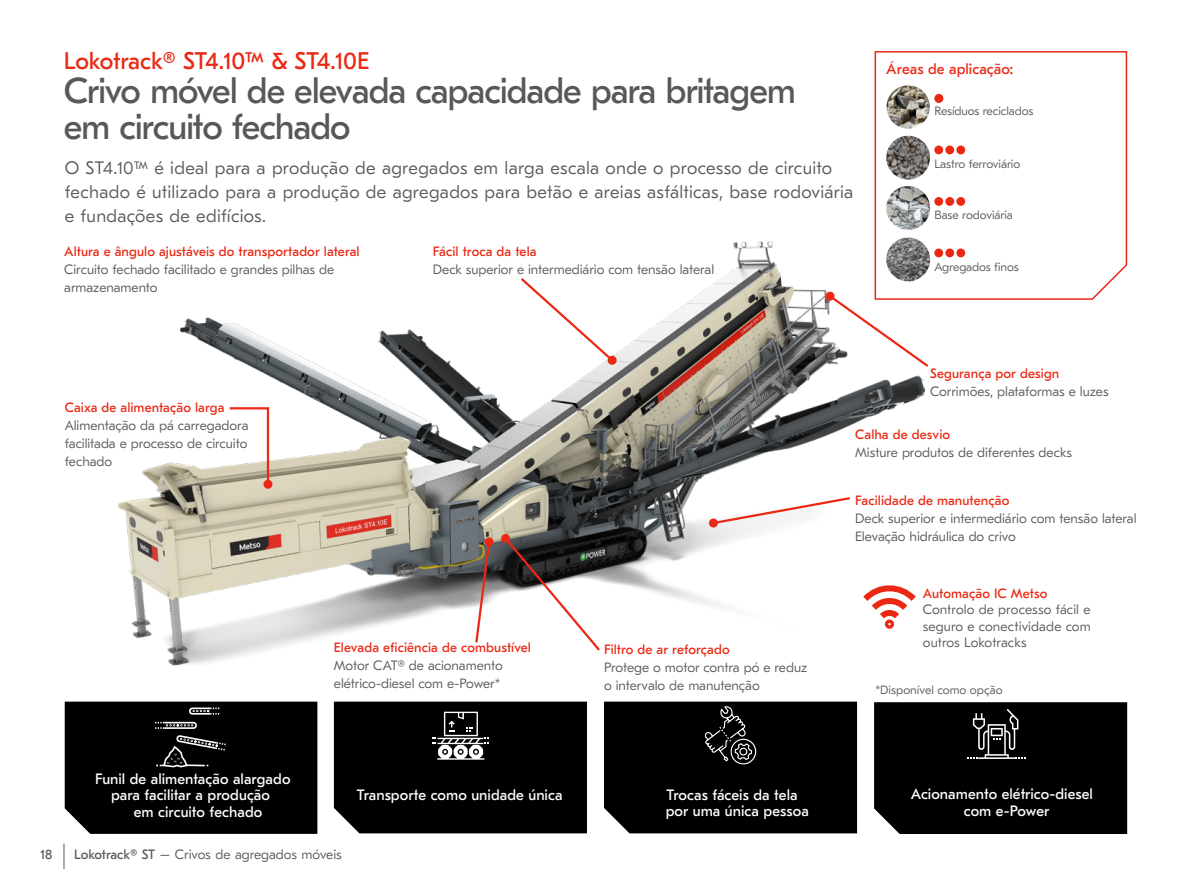
<style>
.page{position:relative;width:1191px;height:893px;background:#fff}
.page>*{position:absolute;margin:0;border:0;box-sizing:border-box;transform-origin:0 0}
.t1{font:36px/36px "GT Eesti Pro Text";letter-spacing:-.035em;color:#585857}
.t2{font:24px "GT Eesti Pro Text";letter-spacing:-.01em;color:#eb2814}
.t3{font:300 18px/24px "GT Eesti Pro Text";letter-spacing:.015em;color:#585857}
.t4{font:15px/16.5px "GT Eesti Pro Text";color:#fff}
.t5{font:15px "GT Eesti Pro Text";letter-spacing:.005em;color:#eb2814}
.t6{font:300 13.5px/18px "GT Eesti Pro Text";letter-spacing:-.005em;color:#585857}
.t7{font:13.5px "GT Eesti Pro Text";letter-spacing:.005em;color:#eb2814}
.t8{font:13.5px "GT Eesti Pro Text";color:#585857}
.t9{font:300 12px "GT Eesti Pro Text";letter-spacing:-.01em;color:#585857}
.s1{font-weight:400}
</style>
<div class="page">
<img style="left:118px;top:241px;width:806px;height:425px">
<svg style="left:227px;top:406px;width:43px;height:80px"></svg>
<div style="left:263px;top:480px;width:9px;height:9px;background:#eb2814;border-radius:50%"></div>
<svg style="left:474px;top:539px;width:17px;height:106px"></svg>
<div style="left:484px;top:537px;width:9px;height:9px;background:#eb2814;border-radius:50%"></div>
<svg style="left:502px;top:535px;width:100px;height:118px"></svg>
<div style="left:501px;top:534px;width:9px;height:9px;background:#eb2814;border-radius:50%"></div>
<div style="left:874px;top:702px;width:253px;height:132px;background:#000"></div>
<div style="left:334px;top:702px;width:253px;height:131px;background:#000"></div>
<div style="left:604px;top:702px;width:253px;height:131px;background:#000"></div>
<div style="left:65px;top:702px;width:252px;height:132px;background:#000"></div>
<svg style="left:873px;top:51px;width:255px;height:249px"></svg>
<svg style="left:827px;top:293px;width:104px;height:76px"></svg>
<div style="left:825px;top:292px;width:9px;height:9px;background:#eb2814;border-radius:50%"></div>
<svg style="left:711px;top:496px;width:141px;height:30px"></svg>
<div style="left:709px;top:518px;width:9px;height:9px;background:#eb2814;border-radius:50%"></div>
<svg style="left:857px;top:585px;width:65px;height:49px"></svg>
<svg style="left:518px;top:276px;width:97px;height:87px"></svg>
<div style="left:607px;top:356px;width:9px;height:9px;background:#eb2814;border-radius:50%"></div>
<svg style="left:64px;top:843px;width:1px;height:26px"></svg>
<h2 class="t2" style="left:64px;top:47px;width:307px">Lokotrack® ST4.10™ &amp; ST4.10E</h2>
<h1 class="t1" style="left:64px;top:73px;width:733px">Crivo móvel de elevada capacidade para britagem em circuito fechado</h1>
<h3 class="t3" style="left:65px;top:156px;width:790px">O ST4.10™ é ideal para a produção de agregados em larga escala onde o processo de circuito fechado é utilizado para a produção de agregados para betão e areias asfálticas, base rodoviária e fundações de edifícios.</h3>
<p class="t7" style="left:64px;top:244px;width:297px">Altura e ângulo ajustáveis do transportador lateral</p>
<p class="t6" style="left:64px;top:260px;width:271px">Circuito fechado facilitado e grandes pilhas de armazenamento</p>
<p class="t7" style="left:433px;top:244px;width:105px">Fácil troca da tela</p>
<p class="t6" style="left:433px;top:260px;width:283px">Deck superior e intermediário com tensão lateral</p>
<p class="t5" style="left:886px;top:61px;width:129px">Áreas de aplicação:</p>
<p class="t9" style="left:934px;top:104px;width:101px">Resíduos reciclados</p>
<p class="t9" style="left:934px;top:157px;width:87px">Lastro ferroviário</p>
<p class="t9" style="left:934px;top:208px;width:80px">Base rodoviária</p>
<p class="t9" style="left:934px;top:260px;width:86px">Agregados finos</p>
<p class="t7" style="left:930px;top:366px;width:131px">Segurança por design</p>
<p class="t6" style="left:930px;top:383px;width:180px">Corrimões, plataformas e luzes</p>
<p class="t7" style="left:65px;top:400px;width:161px">Caixa de alimentação larga</p>
<p class="t6" style="left:65px;top:417px;width:185px;text-align:justify">Alimentação da pá carregadora facilitada e processo de circuito fechado</p>
<p class="t4" style="left:95px;top:771px;width:197px">Funil de alimentação alargado</p>
<p class="t4" style="left:111px;top:787px;width:160px">para facilitar a produção</p>
<p class="t4" style="left:134px;top:804px;width:130px">em circuito fechado</p>
<p class="t7" style="left:334px;top:639px;width:199px">Elevada eficiência de combustível</p>
<p class="t6" style="left:334px;top:656px;width:170px">Motor CAT® de acionamento elétrico-diesel com e-Power*</p>
<p class="t4" style="left:357px;top:787px;width:207px">Transporte como unidade única</p>
<p class="t8" style="left:40px;top:847px;width:13px">18</p>
<p class="t6" style="left:74px;top:846px;width:269px"><span class="s1">Lokotrack® ST</span> – Crivos de agregados móveis</p>
<p class="t7" style="left:855px;top:427px;width:96px">Calha de desvio</p>
<p class="t6" style="left:855px;top:443px;width:218px">Misture produtos de diferentes decks</p>
<p class="t7" style="left:604px;top:642px;width:127px">Filtro de ar reforçado</p>
<p class="t6" style="left:604px;top:659px;width:205px">Protege o motor contra pó e reduz o intervalo de manutenção</p>
<p class="t7" style="left:855px;top:493px;width:156px">Facilidade de manutenção</p>
<p class="t6" style="left:855px;top:510px;width:283px">Deck superior e intermediário com tensão lateral<br>Elevação hidráulica do crivo</p>
<p class="t7" style="left:923px;top:586px;width:126px">Automação IC Metso</p>
<p class="t6" style="left:923px;top:602px;width:169px;line-height:16.5px;text-align:justify">Controlo de processo fácil e seguro e conectividade com outros Lokotracks</p>
<p class="t9" style="left:875px;top:683px;width:129px">*Disponível como opção</p>
<p class="t4" style="left:665px;top:787px;width:145px">Trocas fáceis da tela por uma única pessoa</p>
<p class="t4" style="left:964px;top:786px;width:131px;text-indent:-53px">Acionamento elétrico-diesel com e-Power</p>
</div>
